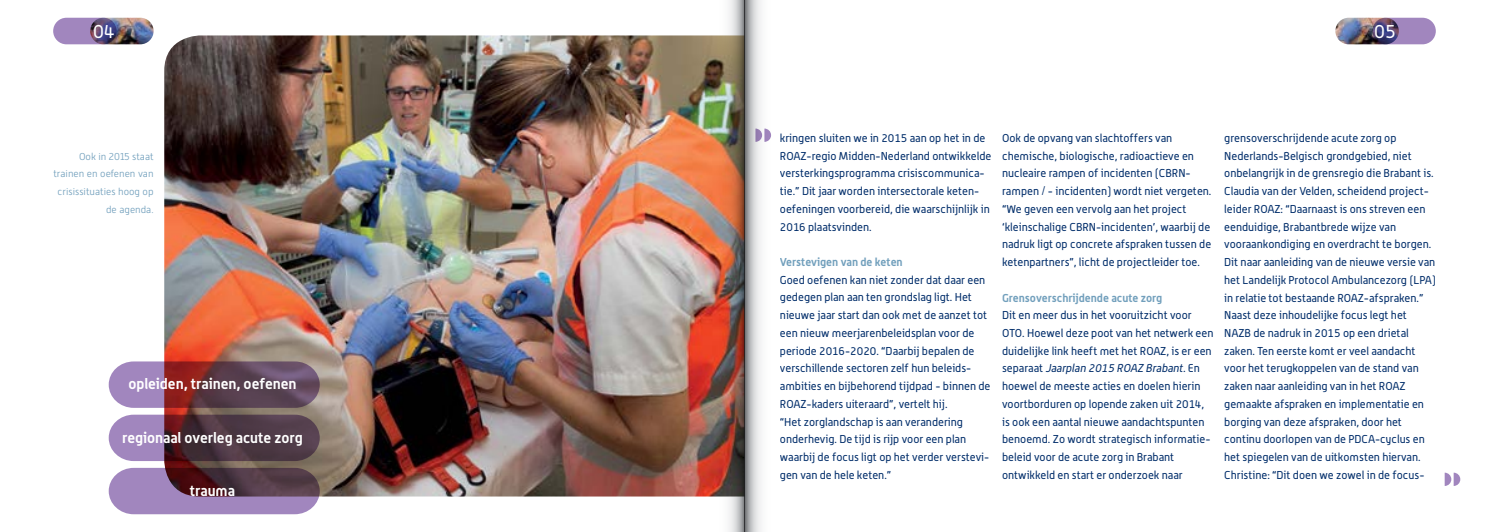
<style>
.page{position:relative;width:1489px;height:532px;background:#fff}
.page>*{position:absolute;margin:0;border:0;box-sizing:border-box;transform-origin:0 0}
.t1{font:18.75px "Alwyn";color:#fff}
.t2{font:700 14.75px "Alwyn";color:#fff}
.t3{font:11.25px/17.8px "Alwyn";color:#002d6a}
.t4{font:700 11.25px "Alwyn";color:#719fbc}
.t5{font:300 10px/17.8px "Alwyn New";color:#719fbc;text-align:right}
.s1{font-style:italic}
</style>
<div class="page">
<img style="left:164px;top:35px;width:545px;height:461px">
<div style="left:53px;top:18px;width:64px;height:26px;background:#a186be;border-radius:13px"></div>
<img style="left:90px;top:18px;width:64px;height:26px">
<div style="left:1372px;top:18px;width:63px;height:26px;background:#a186be;border-radius:13px"></div>
<img style="left:1335px;top:18px;width:63px;height:26px">
<svg style="left:109px;top:467px;width:211px;height:47px;background:#816485"></svg>
<svg style="left:109px;top:414px;width:211px;height:47px;background:#674e62"></svg>
<svg style="left:109px;top:361px;width:211px;height:46px;background:#7c556a"></svg>
<svg style="left:1444px;top:472px;width:16px;height:14px"></svg>
<svg style="left:744px;top:0;width:27px;height:531px"></svg>
<img style="left:709px;top:0;width:35px;height:531px">
<h1 class="t1" style="left:93px;top:20px;width:23px">04</h1>
<p class="t5" style="left:53px;top:147px;width:102px">Ook in 2015 staat trainen en oefenen van crisissituaties hoog op de agenda.</p>
<h2 class="t2" style="left:128px;top:375px;width:170px">opleiden, trainen, oefenen</h2>
<h2 class="t2" style="left:122px;top:428px;width:182px">regionaal overleg acute zorg</h2>
<h2 class="t2" style="left:190px;top:481px;width:47px">trauma</h2>
<h1 class="t1" style="left:1373px;top:20px;width:23px">05</h1>
<p class="t3" style="left:780px;top:129px;width:213px">kringen sluiten we in 2015 aan op het in de ROAZ-regio Midden-Nederland ontwikkelde versterkingsprogramma crisiscommunica&shy;tie.” Dit jaar worden intersectorale keten&shy;oefeningen voorbereid, die waarschijnlijk in 2016 plaatsvinden.</p>
<p class="t4" style="left:780px;top:255px;width:124px">Verstevigen van de keten</p>
<p class="t3" style="left:780px;top:270px;width:212px">Goed oefenen kan niet zonder dat daar een gedegen plan aan ten grondslag ligt. Het nieuwe jaar start dan ook met de aanzet tot een nieuw meerjarenbeleidsplan voor de periode 2016-2020. “Daarbij bepalen de verschillende sectoren zelf hun beleids&shy;ambities en bijbehorend tijdpad - binnen de ROAZ-kaders uiteraard”, vertelt hij.<br>“Het zorglandschap is aan verandering onderhevig. De tijd is rijp voor een plan waarbij de focus ligt op het verder verstevi&shy;gen van de hele keten.”</p>
<p class="t3" style="left:1002px;top:129px;width:211px">Ook de opvang van slachtoffers van chemische, biologische, radioactieve en nucleaire rampen of incidenten (CBRN&shy;rampen / - incidenten) wordt niet vergeten. “We geven een vervolg aan het project ‘kleinschalige CBRN-incidenten’, waarbij de nadruk ligt op concrete afspraken tussen de ketenpartners”, licht de projectleider toe.</p>
<p class="t4" style="left:1002px;top:290px;width:162px">Grensoverschrijdende acute zorg</p>
<p class="t3" style="left:1002px;top:306px;width:213px">Dit en meer dus in het vooruitzicht voor OTO. Hoewel deze poot van het netwerk een duidelijke link heeft met het ROAZ, is er een s e p a r a a t <span class="s1">Jaarplan 2015 ROAZ Brabant.</span>E n hoewel de meeste acties en doelen hierin voortborduren op lopende zaken uit 2014, is ook een aantal nieuwe aandachtspunten benoemd. Zo wordt strategisch informatie&shy;beleid voor de acute zorg in Brabant ontwikkeld en start er onderzoek naar</p>
<p class="t3" style="left:1224px;top:129px;width:213px">grensoverschrijdende acute zorg op Nederlands-Belgisch grondgebied, niet onbelangrijk in de grensregio die Brabant is.<br>Claudia van der Velden, scheidend project&shy;leider ROAZ: “Daarnaast is ons streven een eenduidige, Brabantbrede wijze van vooraankondiging en overdracht te borgen.<br>Dit naar aanleiding van de nieuwe versie van het Landelijk Protocol Ambulancezorg (LPA) in relatie tot bestaande ROAZ-afspraken.” Naast deze inhoudelijke focus legt het NAZB de nadruk in 2015 op een drietal zaken. Ten eerste komt er veel aandacht voor het terugkoppelen van de stand van zaken naar aanleiding van in het ROAZ gemaakte afspraken en implementatie en borging van deze afspraken, door het continu doorlopen van de PDCA-cyclus en het spiegelen van de uitkomsten hiervan.<br>Christine: “Dit doen we zowel in de focus-</p>
</div>
